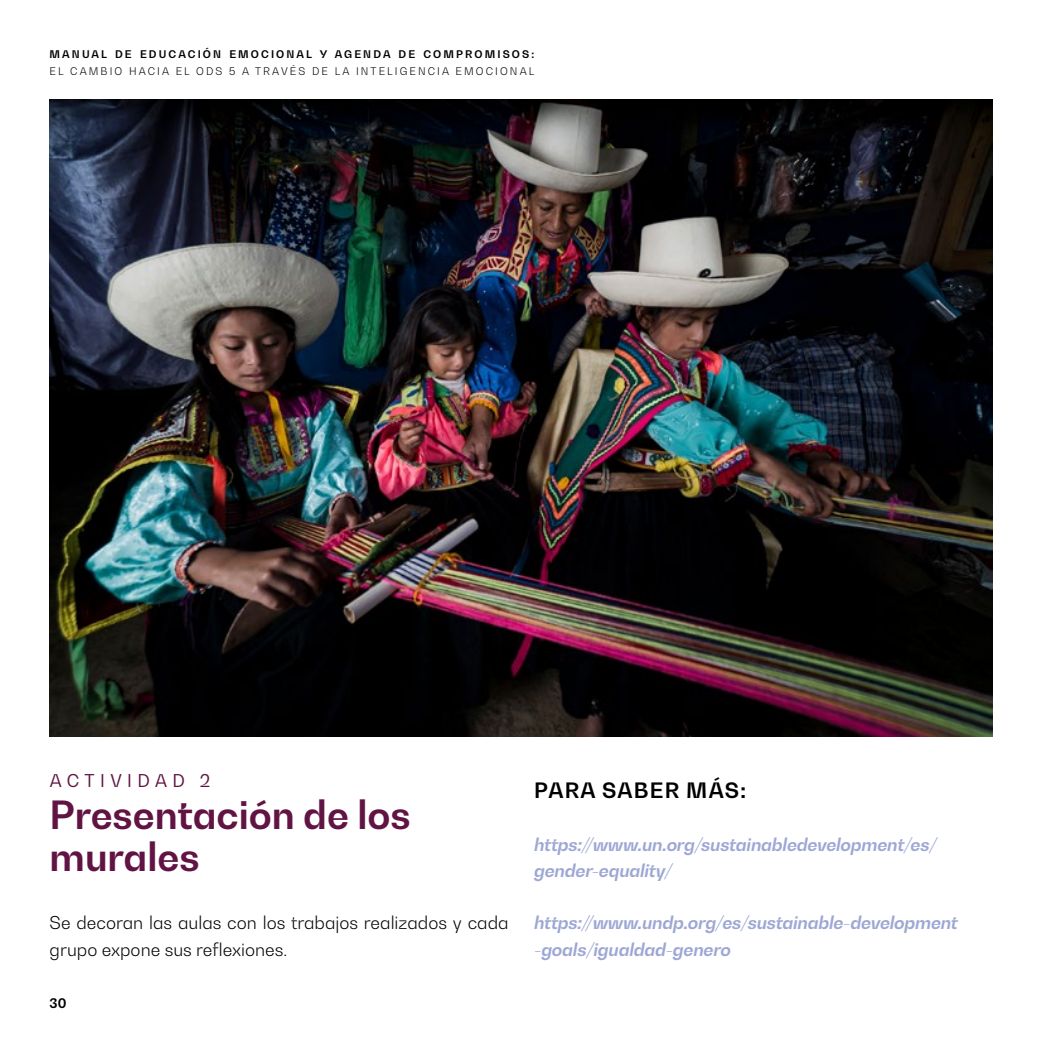
<style>
.page{position:relative;width:1042px;height:1042px;background:#fff}
.page>*{position:absolute;margin:0;border:0;box-sizing:border-box;transform-origin:0 0}
.t1{font:700 38.5px/42px "Bw Gradual";color:#611443}
.t2{font:700 21px "Bw Gradual";letter-spacing:.06em;color:#000}
.t3{font:italic 700 17.5px/26.2px "Bw Gradual";letter-spacing:-.01em;color:#9da7d5}
.t4{font:300 17.5px/26.2px "Bw Gradual";color:#000}
.t5{font:17.5px "Bw Gradual";letter-spacing:.31em;color:#611443}
.t6{font:700 13.12px "Bw Gradual";color:#000}
.t7{font:300 10.5px "Bw Gradual";letter-spacing:.2em;color:#000}
.t8{font:700 10.5px "Bw Gradual";letter-spacing:.2em;color:#000}
</style>
<div class="page">
<img style="left:50px;top:99px;width:942px;height:637px">
<p class="t8" style="left:50px;top:47px;width:486px">MANUAL DE EDUCACIÓN EMOCIONAL Y AGENDA DE COMPROMISOS:</p>
<p class="t7" style="left:50px;top:65px;width:486px">EL CAMBIO HACIA EL ODS 5 A TRAVÉS DE LA INTELIGENCIA EMOCIONAL</p>
<p class="t5" style="left:50px;top:769px;width:162px">ACTIVIDAD 2</p>
<h1 class="t1" style="left:50px;top:793px;width:363px">Presentación de los murales</h1>
<p class="t4" style="left:50px;top:909px;width:460px">Se decoran las aulas con los trabajos realizados y cada grupo expone sus reflexiones.</p>
<p class="t6" style="left:50px;top:995px;width:18px">30</p>
<p class="t2" style="left:534px;top:776px;width:213px">PARA SABER MÁS:</p>
<p class="t3" style="left:534px;top:830px;width:404px">https://www.un.org/sustainabledevelopment/es/ gender-equality/</p>
<p class="t3" style="left:534px;top:909px;width:425px">https://www.undp.org/es/sustainable-development -goals/igualdad-genero</p>
</div>
